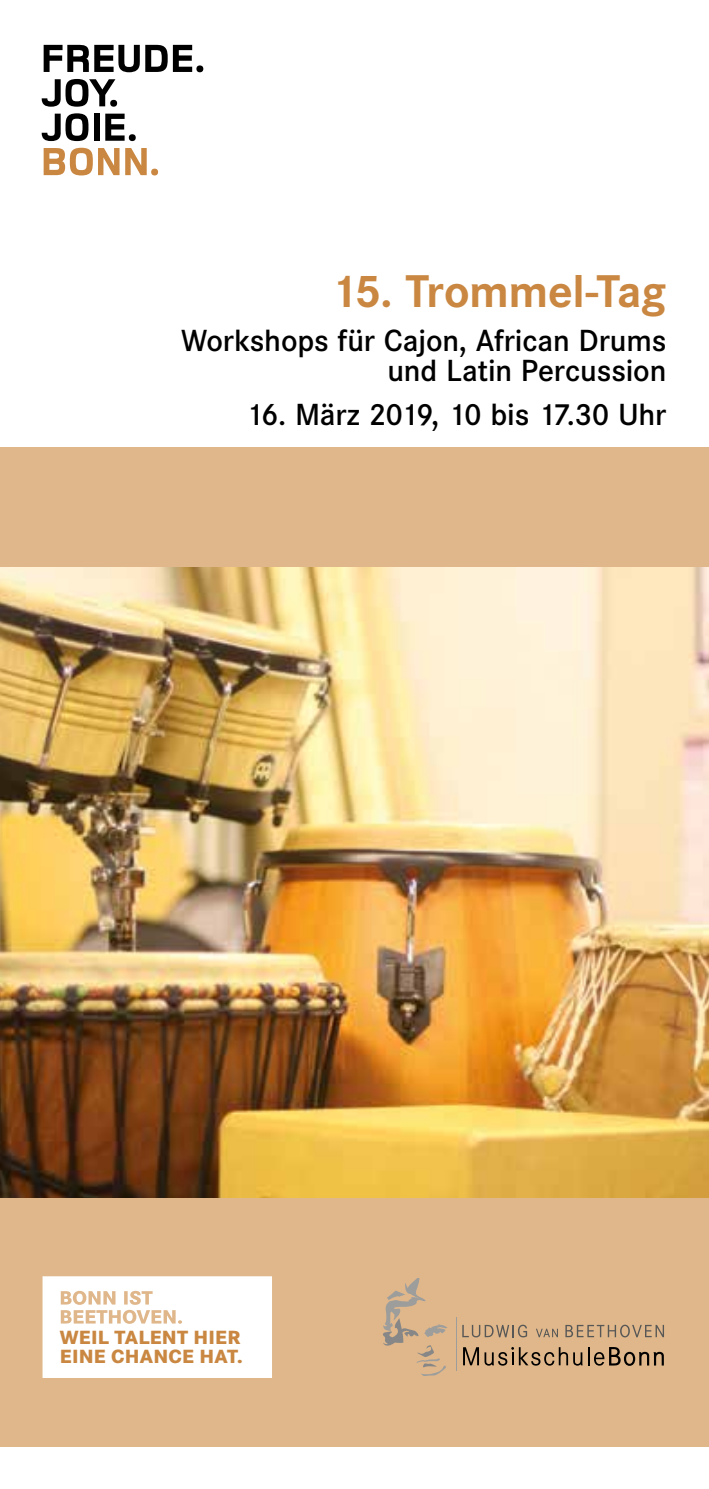
<style>
.page{position:relative;width:709px;height:1489px;background:#fff}
.page>*{position:absolute;margin:0;border:0;box-sizing:border-box;transform-origin:0 0}
.t1{font:700 45px "Corporate SBQ";letter-spacing:-.01em;color:#c98741}
.t2{font:500 30px/30px "Corporate SBQ";letter-spacing:-.005em;color:#000;text-align:right}
.t3{font:800 18.75px/18.8px "Corporate SBQ";letter-spacing:.015em;color:#c98741}
</style>
<div class="page">
<div style="left:0;top:446px;width:709px;height:1000px;background:#dfb78b"></div>
<svg style="left:44px;top:45px;width:148px;height:27px"></svg>
<div style="left:196px;top:65px;width:7px;height:7px;background:#000;border-radius:50%"></div>
<svg style="left:42px;top:79px;width:73px;height:28px"></svg>
<div style="left:110px;top:100px;width:7px;height:7px;background:#000;border-radius:50%"></div>
<svg style="left:42px;top:113px;width:46px;height:28px"></svg>
<div style="left:94px;top:114px;width:6px;height:27px;background:#000"></div>
<svg style="left:105px;top:114px;width:20px;height:27px"></svg>
<div style="left:129px;top:134px;width:7px;height:7px;background:#000;border-radius:50%"></div>
<svg style="left:44px;top:148px;width:75px;height:27px"></svg>
<svg style="left:125px;top:148px;width:22px;height:27px"></svg>
<div style="left:151px;top:169px;width:7px;height:6px;background:#c98741;border-radius:50%"></div>
<img style="left:0;top:567px;width:709px;height:630px">
<svg style="left:383px;top:1278px;width:64px;height:97px"></svg>
<hr style="left:456px;top:1317px;width:1px;height:53px;background:#9d9d9c">
<svg style="left:462px;top:1324px;width:65px;height:13px"></svg>
<svg style="left:536px;top:1328px;width:22px;height:9px"></svg>
<svg style="left:565px;top:1324px;width:99px;height:13px"></svg>
<svg style="left:463px;top:1347px;width:201px;height:18px"></svg>
<svg style="left:43px;top:1276px;width:229px;height:101px;background:#fcf9f6"></svg>
<h1 class="t1" style="left:330px;top:264px;width:337px">15. Trommel-Tag</h1>
<p class="t2" style="left:181px;top:326px;width:487px">Workshops für Cajon, African Drums und Latin Percussion</p>
<p class="t2" style="left:246px;top:400px;width:422px">16. März 2019, 10 bis 17.30 Uhr</p>
<p class="t3" style="left:60px;top:1327px;width:184px">WEIL TALENT HIER<br>EINE CHANCE HAT.</p>
</div>
